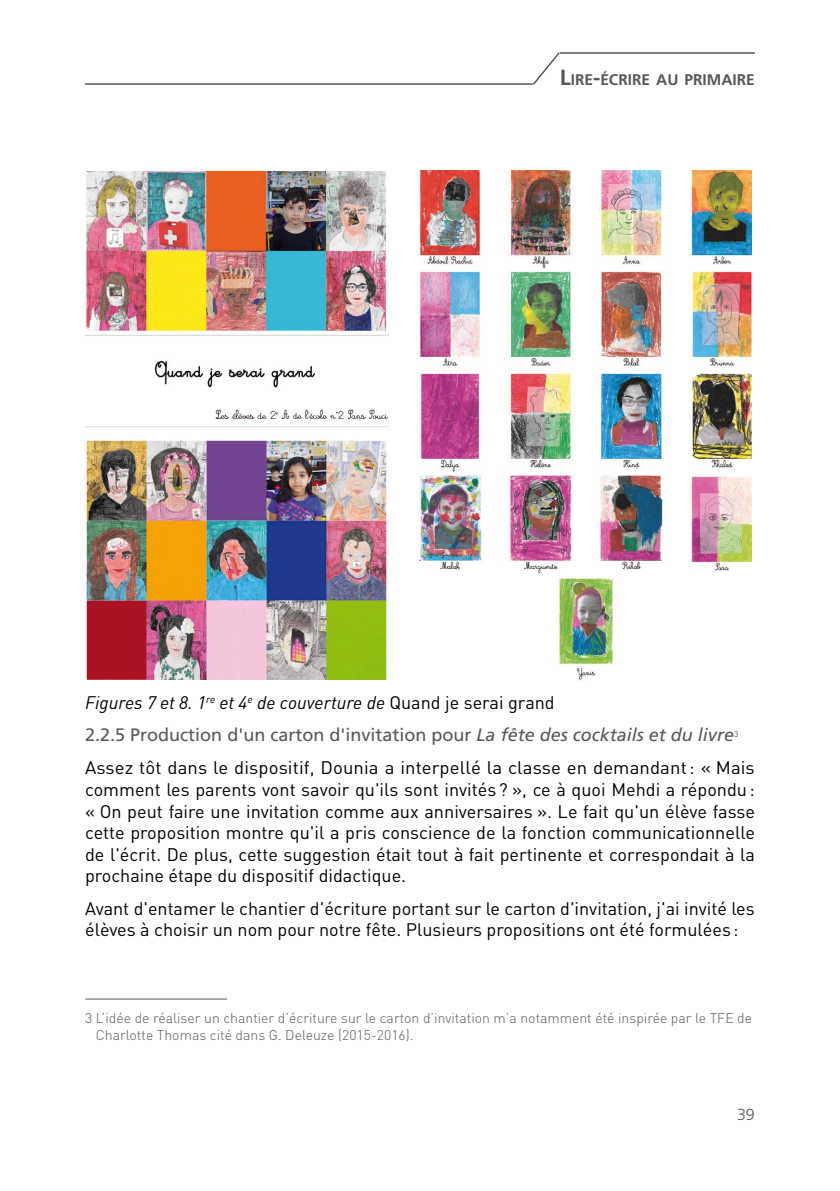
<style>
.page{position:relative;width:840px;height:1191px;background:#fff}
.page>*{position:absolute;margin:0;border:0;box-sizing:border-box;transform-origin:0 0}
.t1{font:18px/21.6px "DIN";color:#000;text-align:justify}
.t2{font:18px "Frutiger LT Std";color:#58585a}
.t3{font:italic 18px "DIN";color:#000}
.t4{font:300 16px "Frutiger LT Std";color:#58585a}
.t5{font:700 15.4px "Frutiger LT Std";color:#58585a}
.t6{font:300 14px/16.8px "DIN";color:#58585a}
.s1{font-size:22px}
.s2{font-style:normal}
.s3{font-style:italic}
</style>
<div class="page">
<hr style="left:85px;top:998px;width:142px;height:1px;background:#58585a">
<hr style="left:85px;top:83px;width:447px;height:2px;background:#58585a">
<svg style="left:531px;top:52px;width:28px;height:33px"></svg>
<hr style="left:559px;top:52px;width:195px;height:2px;background:#58585a">
<img style="left:85px;top:171px;width:303px;height:508px">
<img style="left:419px;top:170px;width:331px;height:510px">
<p class="t5" style="left:559px;top:71px;width:196px"><span class="s1">L</span>IRE<span class="s1">-</span>ÉCRIRE AU PRIMAIRE</p>
<p class="t3" style="left:85px;top:691px;width:471px">Figures 7 et 8. 1<sup>re</sup> et 4<sup>e</sup> de couverture de <span class="s2">Quand je serai grand</span></p>
<p class="t2" style="left:85px;top:724px;width:654px">2.2.5 Production d'un carton d'invitation pour <span class="s3">La fête des cocktails et du livre</span><sup>3</sup></p>
<p class="t1" style="left:85px;top:757px;width:671px">Assez tôt dans le dispositif, Dounia a interpellé la classe en demandant: « Mais comment les parents vont savoir qu'ils sont invités ? », ce à quoi Mehdi a répondu: « On peut faire une invitation comme aux anniversaires ». Le fait qu'un élève fasse cette proposition montre qu'il a pris conscience de la fonction communicationnelle de l'écrit. De plus, cette suggestion était tout à fait pertinente et correspondait à la prochaine étape du dispositif didactique.</p>
<p class="t1" style="left:85px;top:897px;width:670px">Avant d'entamer le chantier d'écriture portant sur le carton d'invitation, j'ai invité les élèves à choisir un nom pour notre fête. Plusieurs propositions ont été formulées :</p>
<p class="t6" style="left:96px;top:1008px;width:657px;text-indent:-11px">3 L’idée de réaliser un chantier d’écriture sur le carton d’invitation m’a notamment été inspirée par le TFE de<br>Charlotte Thomas cité dans G. Deleuze (2015-2016).</p>
<p class="t4" style="left:736px;top:1105px;width:19px">39</p>
</div>
